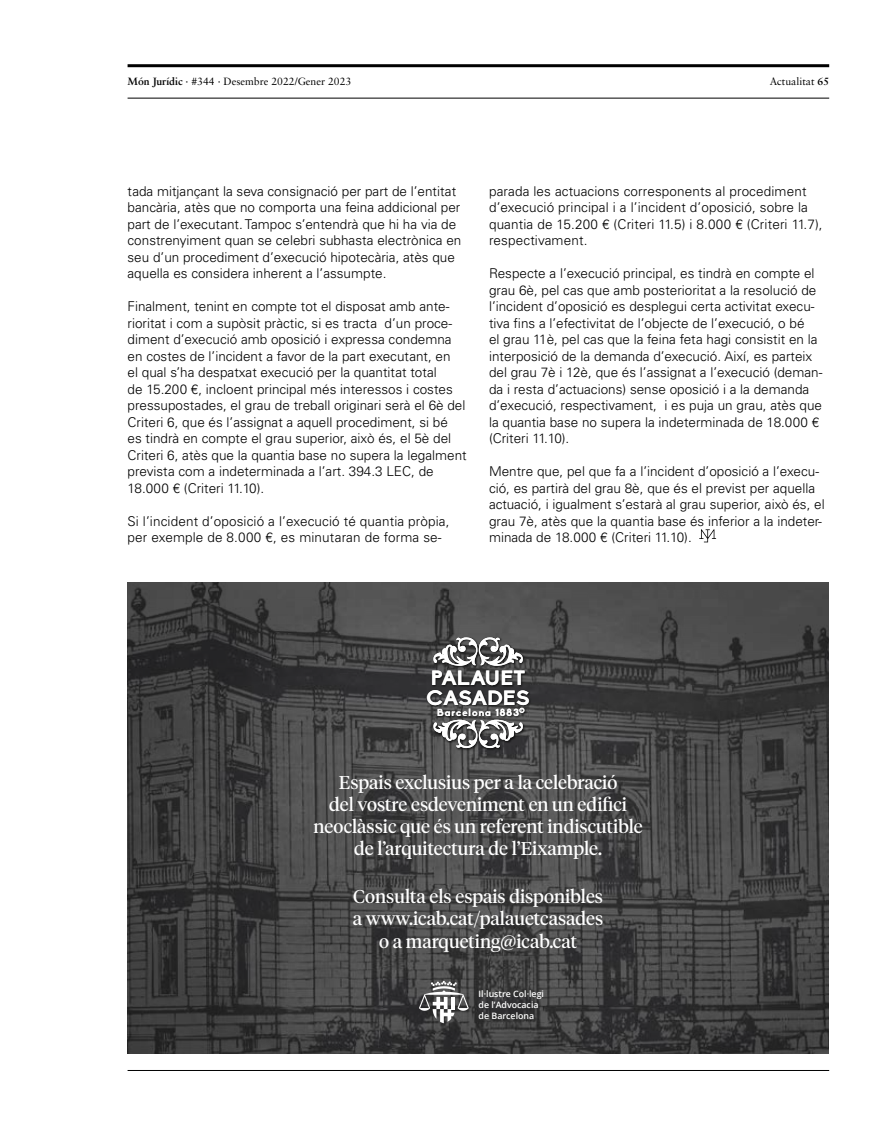
<style>
.page{position:relative;width:893px;height:1127px;background:#fff}
.page>*{position:absolute;margin:0;border:0;box-sizing:border-box;transform-origin:0 0}
.t1{font:700 20.25px/19.5px "Biko";color:#fff;scale:1.08 1}
.t2{font:18.45px/22.2px "Tiempos Headline";color:#fff;text-align:center}
.t3{font:300 13.5px/16.5px "Univers LT Std";color:#000}
.t4{font:10.5px "Sabon LT Std";color:#000}
.t5{font:700 10.05px "Biko";letter-spacing:.1em;color:#fff}
.t6{font:600 8.85px/10.6px "Open Sans";color:#fff}
.s1{font-weight:700}
</style>
<div class="page">
<hr style="left:128px;top:98px;width:701px;height:1px;background:#000">
<hr style="left:128px;top:1070px;width:701px;height:1px;background:#000">
<hr style="left:128px;top:64px;width:701px;height:3px;background:#000">
<svg style="left:699px;top:529px;width:17px;height:13px"></svg>
<img style="left:127px;top:583px;width:702px;height:471px">
<img style="left:425px;top:636px;width:109px;height:117px">
<svg style="left:433px;top:637px;width:90px;height:29px"></svg>
<svg style="left:433px;top:706px;width:95px;height:42px"></svg>
<svg style="left:419px;top:981px;width:50px;height:42px"></svg>
<p class="t4" style="left:128px;top:75px;width:225px"><span class="s1">Món Jurídic</span> · #344 · Desembre 2022/Gener 2023</p>
<p class="t4" style="left:770px;top:75px;width:61px">Actualitat <span class="s1">65</span></p>
<p class="t3" style="left:128px;top:183px;width:335px">tada mitjançant la seva consignació per part de l’entitat bancària, atès que no comporta una feina addicional per part de l’executant. Tampoc s’entendrà que hi ha via de constrenyiment quan se celebri subhasta electrònica en seu d’un procediment d’execució hipotecària, atès que aquella es considera inherent a l’assumpte.</p>
<p class="t3" style="left:128px;top:298px;width:341px">Finalment, tenint en compte tot el disposat amb ante&shy;rioritat i com a supòsit pràctic, si es tracta d’un proce&shy;diment d’execució amb oposició i expressa condemna en costes de l’incident a favor de la part executant, en<br>el qual s’ha despatxat execució per la quantitat total<br>de 15.200 €, incloent principal més interessos i costes pressupostades, el grau de treball originari serà el 6è del Criteri 6, que és l’assignat a aquell procediment, si bé<br>es tindrà en compte el grau superior, això és, el 5è del Criteri 6, atès que la quantia base no supera la legalment prevista com a indeterminada a l’art. 394.3 LEC, de 18.000 € (Criteri 11.10).</p>
<p class="t3" style="left:128px;top:513px;width:323px">Si l’incident d’oposició a l’execució té quantia pròpia, per exemple de 8.000 €, es minutaran de forma se-</p>
<p class="t3" style="left:489px;top:183px;width:335px">parada les actuacions corresponents al procediment d’execució principal i a l’incident d’oposició, sobre la quantia de 15.200 € (Criteri 11.5) i 8.000 € (Criteri 11.7), respectivament.</p>
<p class="t3" style="left:489px;top:265px;width:335px">Respecte a l’execució principal, es tindrà en compte el grau 6è, pel cas que amb posterioritat a la resolució de l’incident d’oposició es desplegui certa activitat execu&shy;tiva fins a l’efectivitat de l’objecte de l’execució, o bé<br>el grau 11è, pel cas que la feina feta hagi consistit en la interposició de la demanda d’execució. Així, es parteix del grau 7è i 12è, que és l’assignat a l’execució (deman&shy;da i resta d’actuacions) sense oposició i a la demanda d’execució, respectivament, i es puja un grau, atès que la quantia base no supera la indeterminada de 18.000 € (Criteri 11.10).</p>
<p class="t3" style="left:489px;top:463px;width:337px">Mentre que, pel que fa a l’incident d’oposició a l’execu&shy;ció, es partirà del grau 8è, que és el previst per aquella actuació, i igualment s’estarà al grau superior, això és, el grau 7è, atès que la quantia base és inferior a la indeter&shy;minada de 18.000 € (Criteri 11.10).</p>
<h1 class="t1" style="left:426px;top:668px;width:97px">PALAUET<br>CASADES</h1>
<p class="t5" style="left:437px;top:707px;width:83px">Barcelona 1883</p>
<h2 class="t2" style="left:313px;top:770px;width:331px">Espais exclusius per a la celebració<br>del vostre esdeveniment en un edifici neoclàssic que és un referent indiscutible de l’arquitectura de l’Eixample.</h2>
<h2 class="t2" style="left:353px;top:885px;width:252px">Consulta els espais disponibles a www.icab.cat/palauetcasades o a marqueting@icab.cat</h2>
<p class="t6" style="left:479px;top:989px;width:67px">Il·lustre Col·legi de l’Advocacia de Barcelona</p>
</div>
